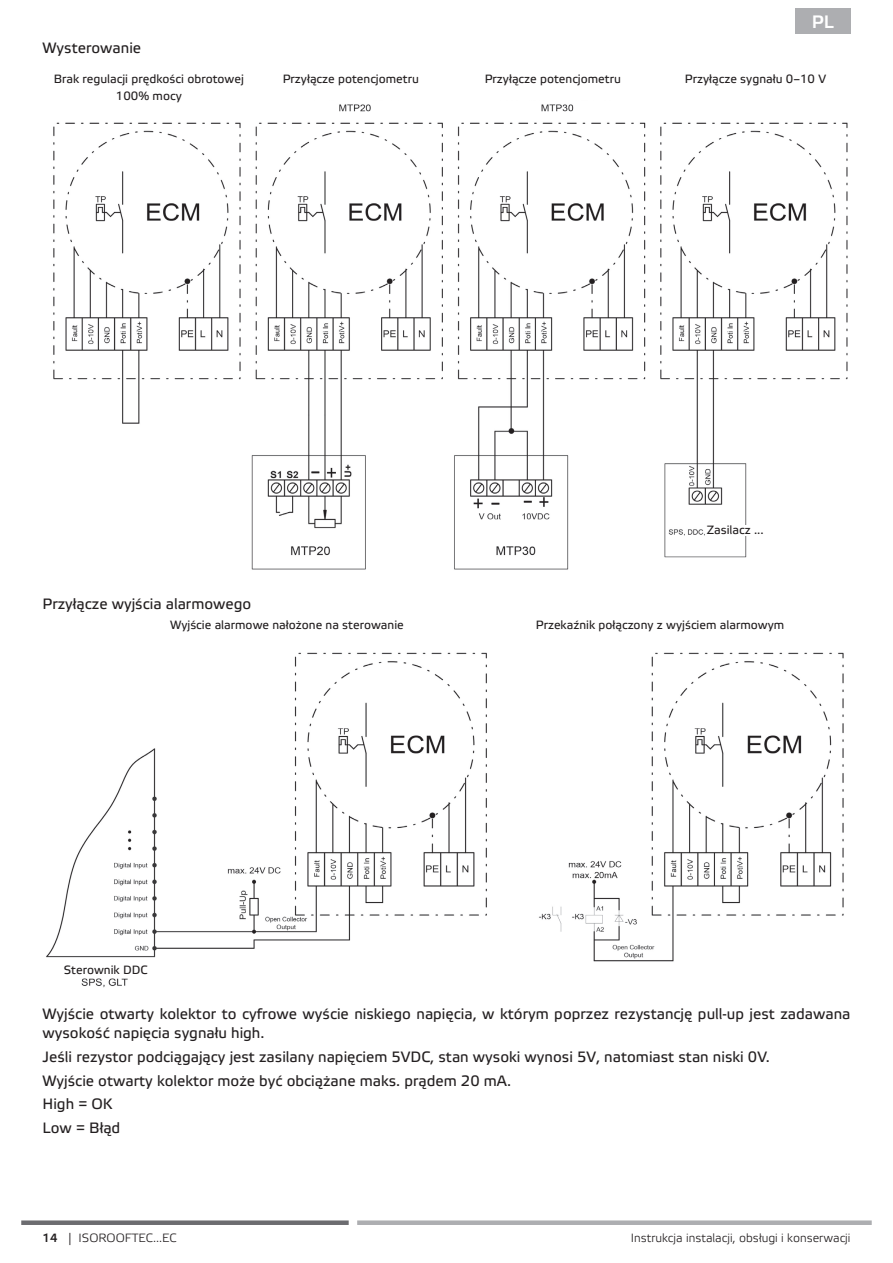
<style>
.page{position:relative;width:893px;height:1263px;background:#fff}
.page>*{position:absolute;margin:0;border:0;box-sizing:border-box;transform-origin:0 0}
.t1{font:500 18px "Etelka";color:#fff}
.t2{font:15px/23.7px "Etelka Text";color:#231f20}
.t3{font:12px/17px "Etelka Text";color:#231f20;text-align:center}
.t4{font:300 12px "Etelka";color:#231f20}
.t5{font:500 12px "Etelka";color:#231f20}
</style>
<div class="page">
<div style="left:357px;top:1220px;width:515px;height:5px;background:#adaeb1"></div>
<div style="left:21px;top:1220px;width:328px;height:5px;background:#6c6c70"></div>
<img style="left:46px;top:652px;width:798px;height:336px">
<img style="left:53px;top:104px;width:795px;height:466px">
<div style="left:66px;top:657px;width:90px;height:24px;background:#fff"></div>
<div style="left:795px;top:9px;width:55px;height:25px;background:#adaeb1"></div>
<div style="left:54px;top:74px;width:190px;height:40px;background:#fff"></div>
<div style="left:661px;top:74px;width:189px;height:40px;background:#fff"></div>
<div style="left:64px;top:966px;width:264px;height:11px;background:#fff"></div>
<div style="left:707px;top:525px;width:72px;height:11px;background:#fff"></div>
<p class="t2" style="left:43px;top:37px;width:100px">Wysterowanie</p>
<p class="t1" style="left:812px;top:11px;width:24px">PL</p>
<p class="t3" style="left:54px;top:71px;width:192px">Brak regulacji prędkości obrotowej<br>100% mocy</p>
<p class="t3" style="left:485px;top:71px;width:138px">Przyłącze potencjometru</p>
<p class="t3" style="left:685px;top:71px;width:143px">Przyłącze sygnału 0–10 V</p>
<p class="t3" style="left:283px;top:71px;width:138px">Przyłącze potencjometru</p>
<p class="t2" style="left:43px;top:593px;width:210px">Przyłącze wyjścia alarmowego</p>
<p class="t3" style="left:707px;top:522px;width:58px">Zasilacz ...</p>
<p class="t3" style="left:170px;top:617px;width:235px">Wyjście alarmowe nałożone na sterowanie</p>
<p class="t3" style="left:536px;top:617px;width:250px">Przekaźnik połączony z wyjściem alarmowym</p>
<p class="t3" style="left:64px;top:962px;width:85px">Sterownik DDC</p>
<p class="t2" style="left:43px;top:1004px;width:809px;line-height:19.5px">Wyjście otwarty kolektor to cyfrowe wyście niskiego napięcia, w którym poprzez rezystancję pull-up jest zadawana wysokość napięcia sygnału high.</p>
<p class="t2" style="left:43px;top:1045px;width:729px">Jeśli rezystor podciągający jest zasilany napięciem 5VDC, stan wysoki wynosi 5V, natomiast stan niski 0V.<br>Wyjście otwarty kolektor może być obciążane maks. prądem 20 mA.<br>High = OK<br>Low = Błąd</p>
<p class="t4" style="left:68px;top:1231px;width:110px">| ISOROOFTEC...EC</p>
<p class="t5" style="left:43px;top:1231px;width:16px">14</p>
<p class="t4" style="left:79px;top:1231px;width:72px">DVNI...EC 30</p>
<p class="t4" style="left:631px;top:1231px;width:221px">Instrukcja instalacji, obsługi i konserwacji</p>
</div>
